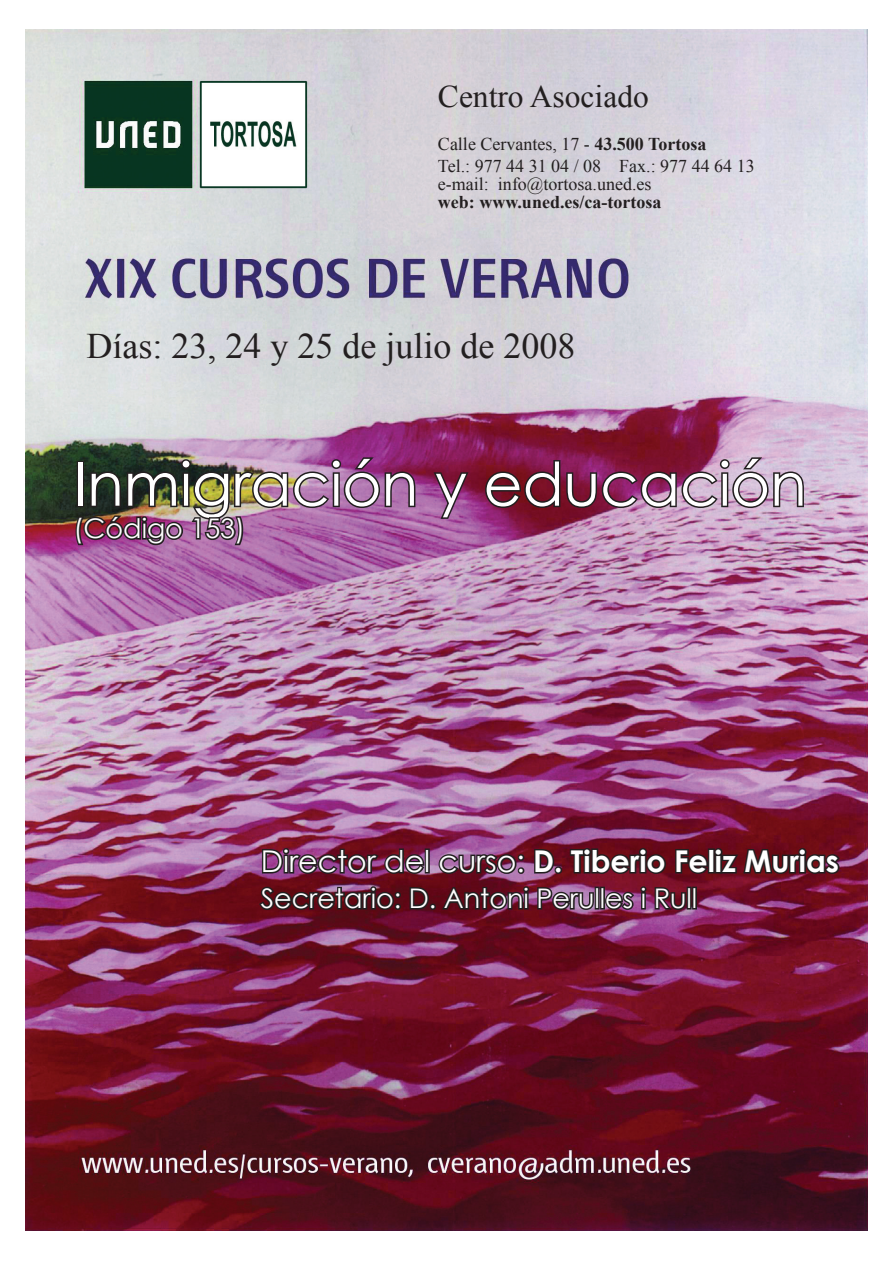
<style>
.page{position:relative;width:893px;height:1263px;background:#fff}
.page>*{position:absolute;margin:0;border:0;box-sizing:border-box;transform-origin:0 0}
.t1{font:60px "Century Gothic";color:#fff}
.t2{font:36px "Times New Roman";color:#231f20}
.t3{font:31.5px "Times New Roman";color:#231f20}
.t4{font:700 30px "Century Gothic";color:#fff}
.t5{font:27px "Century Gothic";color:#fff}
.t6{font:18px/21.6px "Times New Roman";color:#231f20}
.t7{font:700 18px "Times New Roman";color:#231f20}
.s1{font-weight:700}
.s2{font-weight:400}
</style>
<div class="page">
<img style="left:26px;top:30px;width:841px;height:1201px">
<svg style="left:260px;top:845px;width:166px;height:31px;background:#5c2542"></svg>
<div style="left:425px;top:848px;width:5px;height:25px;border:3px solid #231f20"></div>
<svg style="left:436px;top:852px;width:91px;height:24px;background:#603850"></svg>
<svg style="left:533px;top:845px;width:135px;height:31px;background:#4d1621"></svg>
<svg style="left:674px;top:845px;width:168px;height:31px;background:#49141c"></svg>
<svg style="left:257px;top:884px;width:339px;height:28px;background:#511e2c"></svg>
<div style="left:595px;top:887px;width:5px;height:22px;border:3px solid #231f20"></div>
<div style="left:600px;top:887px;width:5px;height:22px;border:3px solid #231f20"></div>
<svg style="left:603px;top:884px;width:85px;height:28px;background:#5f253d"></svg>
<div style="left:687px;top:887px;width:5px;height:22px;border:3px solid #231f20"></div>
<div style="left:692px;top:887px;width:5px;height:22px;border:3px solid #231f20"></div>
<svg style="left:431px;top:471px;width:40px;height:49px;background:#7c3969"></svg>
<svg style="left:484px;top:456px;width:321px;height:54px;background:#7d435f"></svg>
<img style="left:74px;top:456px;width:343px;height:91px">
<h3 class="t3" style="left:438px;top:75px;width:212px">Centro Asociado</h3>
<p class="t6" style="left:438px;top:133px;width:318px">Calle Cervantes, 17 - <span class="s1">43.500 Tortosa<br></span>Tel.: 977 44 31 04 / 08 Fax.: 977 44 64 13</p>
<p class="t6" style="left:438px;top:173px;width:215px">e-mail: info@tortosa.uned.es</p>
<p class="t7" style="left:438px;top:189px;width:225px">web: www.uned.es/ca-tortosa</p>
<h2 class="t2" style="left:86px;top:322px;width:490px">Días: 23, 24 y 25 de julio de 2008</h2>
<h1 class="t1" style="left:74px;top:442px;width:735px">Inmigración y educación</h1>
<h3 class="t5" style="left:74px;top:509px;width:173px">(Código 153)</h3>
<h3 class="t4" style="left:261px;top:838px;width:580px"><span class="s2">Director del curso:</span> D. Tiberio Feliz Murias</h3>
<h3 class="t5" style="left:261px;top:879px;width:438px">Secretario: D. Antoni Perulles i Rull</h3>
</div>
